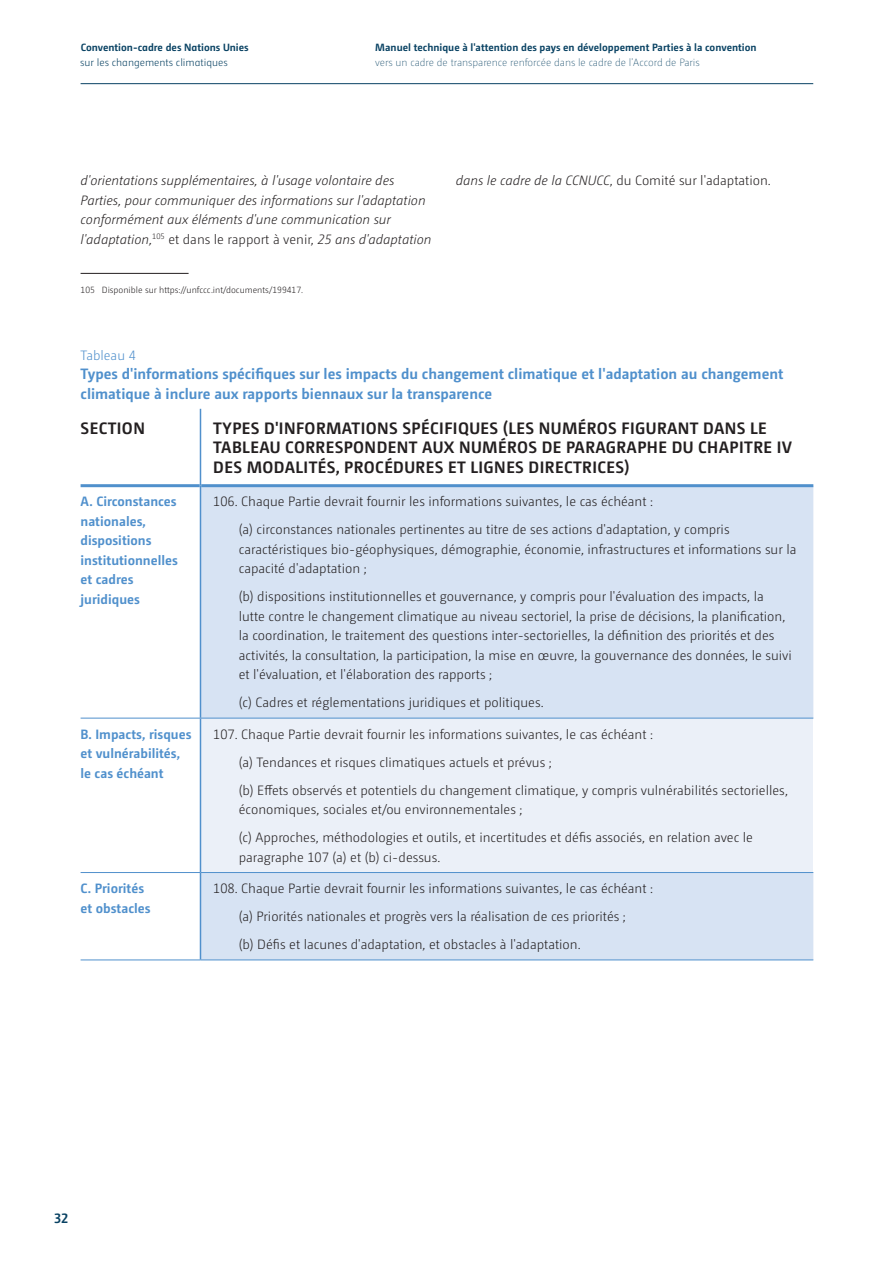
<style>
.page{position:relative;width:893px;height:1263px;background:#fff}
.page>*{position:absolute;margin:0;border:0;box-sizing:border-box;transform-origin:0 0}
.Table_head{font:700 16.5px/19.5px "Camingo Dos Pro";letter-spacing:.025em;color:#231f20}
.Figure_title{font:700 15px/19.5px "Camingo Dos Pro";color:#5090cc}
.Table_text_indryk{font:300 13.5px/19.5px "Camingo Dos Pro";color:#231f20}
.Table_text{font:300 13.5px/19.5px "Camingo Dos Pro";color:#231f20}
.Body{font:italic 300 13.5px/19.5px "Camingo Dos Pro";color:#231f20}
.Table_head_2{font:700 13.5px/19.5px "Camingo Dos Pro";color:#5090cc}
.Body-2{font:300 13.5px "Camingo Dos Pro";color:#231f20}
.Figure_number{font:300 13.5px "Camingo Dos Pro";letter-spacing:-.005em;color:#5090cc}
.t1{font:700 13.5px "Camingo Dos Pro";color:#094263}
.t2{font:700 10.5px "Camingo Dos Pro";color:#094263}
.t3{font:200 10.5px "Camingo Dos Pro";color:#094263}
.t4{font:300 10.5px "Camingo Dos Pro";color:#094263}
.Endnote{font:300 9px "Camingo Dos Pro";color:#231f20}
.s1{font-style:normal}
.s2{font-style:italic}
</style>
<div class="page">
<hr style="left:81px;top:83px;width:732px;height:1px;background:#094263">
<div style="left:201px;top:487px;width:612px;height:472px;background:#d7e3f3"></div>
<div style="left:200px;top:718px;width:613px;height:154px;background:#ebf0f8"></div>
<hr style="left:81px;top:484px;width:119px;height:3px;background:#5090cc">
<hr style="left:201px;top:484px;width:612px;height:3px;background:#5090cc">
<hr style="left:200px;top:409px;width:1px;height:77px;background:#5090cc">
<hr style="left:200px;top:486px;width:1px;height:232px;background:#5090cc">
<hr style="left:200px;top:718px;width:1px;height:154px;background:#5090cc">
<hr style="left:200px;top:873px;width:1px;height:86px;background:#5090cc">
<hr style="left:81px;top:718px;width:119px;height:1px;background:#5090cc">
<hr style="left:200px;top:718px;width:613px;height:1px;background:#5090cc">
<hr style="left:81px;top:872px;width:119px;height:1px;background:#5090cc">
<hr style="left:200px;top:872px;width:613px;height:1px;background:#5090cc">
<hr style="left:81px;top:959px;width:119px;height:1px;background:#5090cc">
<hr style="left:200px;top:959px;width:613px;height:1px;background:#5090cc">
<hr style="left:81px;top:273px;width:108px;height:1px;background:#231f20">
<p class="t2" style="left:81px;top:41px;width:170px">Convention-cadre des Nations Unies</p>
<p class="t4" style="left:80px;top:56px;width:149px">sur les changements climatiques</p>
<p class="t2" style="left:375px;top:41px;width:383px">Manuel technique à l'attention des pays en développement Parties à la convention</p>
<p class="t3" style="left:375px;top:57px;width:326px">vers un cadre de transparence renforcée dans le cadre de l'Accord de Paris</p>
<p class="Body" style="left:81px;top:171px;width:352px">d'orientations supplémentaires, à l'usage volontaire des Parties, pour communiquer des informations sur l'adaptation conformément aux éléments d'une communication sur l'adaptation,<sup>105</sup> <span class="s1">et dans le rapport à venir,</span> 25 ans d'adaptation</p>
<p class="Endnote" style="left:81px;top:284px;width:224px">105 Disponible sur https://unfccc.int/documents/199417.</p>
<p class="Body-2" style="left:456px;top:173px;width:317px"><span class="s2">dans le cadre de la CCNUCC</span>, du Comité sur l'adaptation.</p>
<p class="Figure_number" style="left:81px;top:347px;width:57px">Tableau 4</p>
<p class="Figure_title" style="left:81px;top:364px;width:704px">Types d'informations spécifiques sur les impacts du changement climatique et l'adaptation au changement climatique à inclure aux rapports biennaux sur la transparence</p>
<p class="Table_head" style="left:81px;top:418px;width:66px">SECTION</p>
<p class="Table_head" style="left:213px;top:418px;width:580px">TYPES D'INFORMATIONS SPÉCIFIQUES (LES NUMÉROS FIGURANT DANS LE<br>TABLEAU CORRESPONDENT AUX NUMÉROS DE PARAGRAPHE DU CHAPITRE IV<br>DES MODALITÉS, PROCÉDURES ET LIGNES DIRECTRICES)</p>
<p class="Table_head_2" style="left:81px;top:492px;width:99px">A. Circonstances nationales, dispositions institutionnelles et cadres juridiques</p>
<p class="Table_text" style="left:213px;top:492px;width:441px">106. Chaque Partie devrait fournir les informations suivantes, le cas échéant :</p>
<p class="Table_text" style="left:239px;top:520px;width:559px">(a) circonstances nationales pertinentes au titre de ses actions d'adaptation, y compris caractéristiques bio-géophysiques, démographie, économie, infrastructures et informations sur la capacité d'adaptation ;</p>
<p class="Table_text_indryk" style="left:239px;top:587px;width:555px">(b) dispositions institutionnelles et gouvernance, y compris pour l'évaluation des impacts, la lutte contre le changement climatique au niveau sectoriel, la prise de décisions, la planification, la coordination, le traitement des questions inter-sectorielles, la définition des priorités et des activités, la consultation, la participation, la mise en œuvre, la gouvernance des données, le suivi et l'évaluation, et l'élaboration des rapports ;</p>
<p class="Table_text" style="left:239px;top:693px;width:307px">(c) Cadres et réglementations juridiques et politiques.</p>
<p class="Table_head_2" style="left:81px;top:724px;width:112px">B. Impacts, risques et vulnérabilités, le cas échéant</p>
<p class="Table_text" style="left:213px;top:724px;width:441px">107. Chaque Partie devrait fournir les informations suivantes, le cas échéant :</p>
<p class="Table_text_indryk" style="left:239px;top:752px;width:314px">(a) Tendances et risques climatiques actuels et prévus ;</p>
<p class="Table_text_indryk" style="left:239px;top:780px;width:551px">(b) Effets observés et potentiels du changement climatique, y compris vulnérabilités sectorielles, économiques, sociales et/ou environnementales ;</p>
<p class="Table_text_indryk" style="left:239px;top:828px;width:516px">(c) Approches, méthodologies et outils, et incertitudes et défis associés, en relation avec le paragraphe 107 (a) et (b) ci-dessus.</p>
<p class="Table_head_2" style="left:81px;top:879px;width:72px">C. Priorités et obstacles</p>
<p class="Table_text" style="left:213px;top:879px;width:441px">108. Chaque Partie devrait fournir les informations suivantes, le cas échéant :</p>
<p class="Table_text_indryk" style="left:239px;top:907px;width:388px">(a) Priorités nationales et progrès vers la réalisation de ces priorités ;</p>
<p class="Table_text_indryk" style="left:239px;top:935px;width:344px">(b) Défis et lacunes d'adaptation, et obstacles à l'adaptation.</p>
<p class="t1" style="left:54px;top:1210px;width:16px">32</p>
</div>
